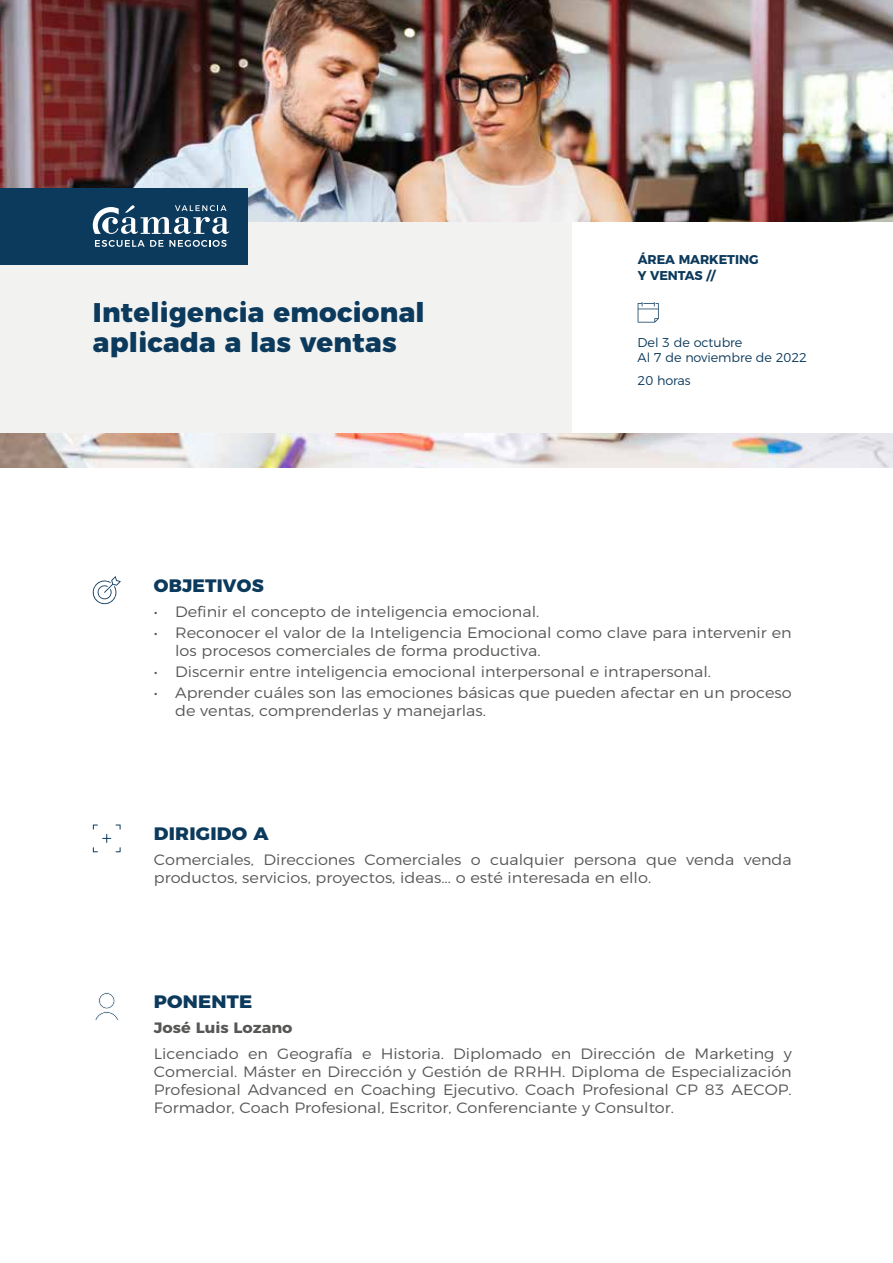
<style>
.page{position:relative;width:893px;height:1263px;background:#fff}
.page>*{position:absolute;margin:0;border:0;box-sizing:border-box;transform-origin:0 0}
.t1{font:800 27px/30px "Montserrat";letter-spacing:.01em;color:#0c3a5c}
.t2{font:800 18px "Montserrat";letter-spacing:.01em;color:#0c3a5c;scale:1.07 1}
.t3{font:800 18px "Montserrat";letter-spacing:.01em;color:#0c3a5c}
.t4{font:300 15px/18px "Montserrat";color:#575756;scale:1.07 1}
.t5{font:700 15px "Montserrat";color:#575756;scale:1.07 1}
.t6{font:300 12.75px/15.3px "Montserrat";letter-spacing:-.005em;color:#0c3a5c}
.t7{font:700 12.75px/15.3px "Montserrat";letter-spacing:-.005em;color:#0c3a5c}
</style>
<div class="page">
<img style="left:0;top:0;width:893px;height:468px">
<div style="left:0;top:222px;width:893px;height:211px;background:#fff"></div>
<div style="left:0;top:222px;width:572px;height:211px;background:#f2f2f1"></div>
<div style="left:0;top:188px;width:248px;height:76px;background:#0c3a5c"></div>
<svg style="left:95px;top:240px;width:68px;height:7px"></svg>
<svg style="left:169px;top:240px;width:58px;height:7px"></svg>
<svg style="left:93px;top:205px;width:136px;height:29px"></svg>
<svg style="left:638px;top:302px;width:21px;height:21px"></svg>
<svg style="left:95px;top:992px;width:24px;height:29px"></svg>
<svg style="left:93px;top:824px;width:28px;height:28px"></svg>
<svg style="left:93px;top:576px;width:28px;height:29px"></svg>
<h1 class="t1" style="left:93px;top:295px;width:333px">Inteligencia emocional aplicada a las ventas</h1>
<p class="t7" style="left:638px;top:251px;width:122px">ÁREA MARKETING<br>Y VENTAS //</p>
<p class="t6" style="left:638px;top:334px;width:171px">Del 3 de octubre<br>Al 7 de noviembre de 2022</p>
<p class="t6" style="left:638px;top:372px;width:54px">20 horas</p>
<p class="t3" style="left:154px;top:570px;width:111px">OBJETIVOS</p>
<p class="t4" style="left:154px;top:601px;width:362px">• Definir el concepto de inteligencia emocional.</p>
<p class="t4" style="left:175px;top:622px;width:578px;text-indent:-21px">• Reconocer el valor de la Inteligencia Emocional como clave para intervenir en los procesos comerciales de forma productiva.</p>
<p class="t4" style="left:154px;top:661px;width:522px">• Discernir entre inteligencia emocional interpersonal e intrapersonal.</p>
<p class="t4" style="left:175px;top:682px;width:578px;text-indent:-21px">• Aprender cuáles son las emociones básicas que pueden afectar en un proceso de ventas, comprenderlas y manejarlas.</p>
<p class="t2" style="left:154px;top:818px;width:109px">DIRIGIDO A</p>
<p class="t4" style="left:154px;top:850px;width:598px">Comerciales, Direcciones Comerciales o cualquier persona que venda venda productos, servicios, proyectos, ideas... o esté interesada en ello.</p>
<p class="t2" style="left:154px;top:987px;width:94px">PONENTE</p>
<p class="t5" style="left:154px;top:1016px;width:131px">José Luis Lozano</p>
<p class="t4" style="left:154px;top:1043px;width:598px;text-align:justify">Licenciado en Geografía e Historia. Diplomado en Dirección de Marketing y Comercial. Máster en Dirección y Gestión de RRHH. Diploma de Especialización Profesional Advanced en Coaching Ejecutivo. Coach Profesional CP 83 AECOP.<br>Formador, Coach Profesional, Escritor, Conferenciante y Consultor.</p>
</div>
